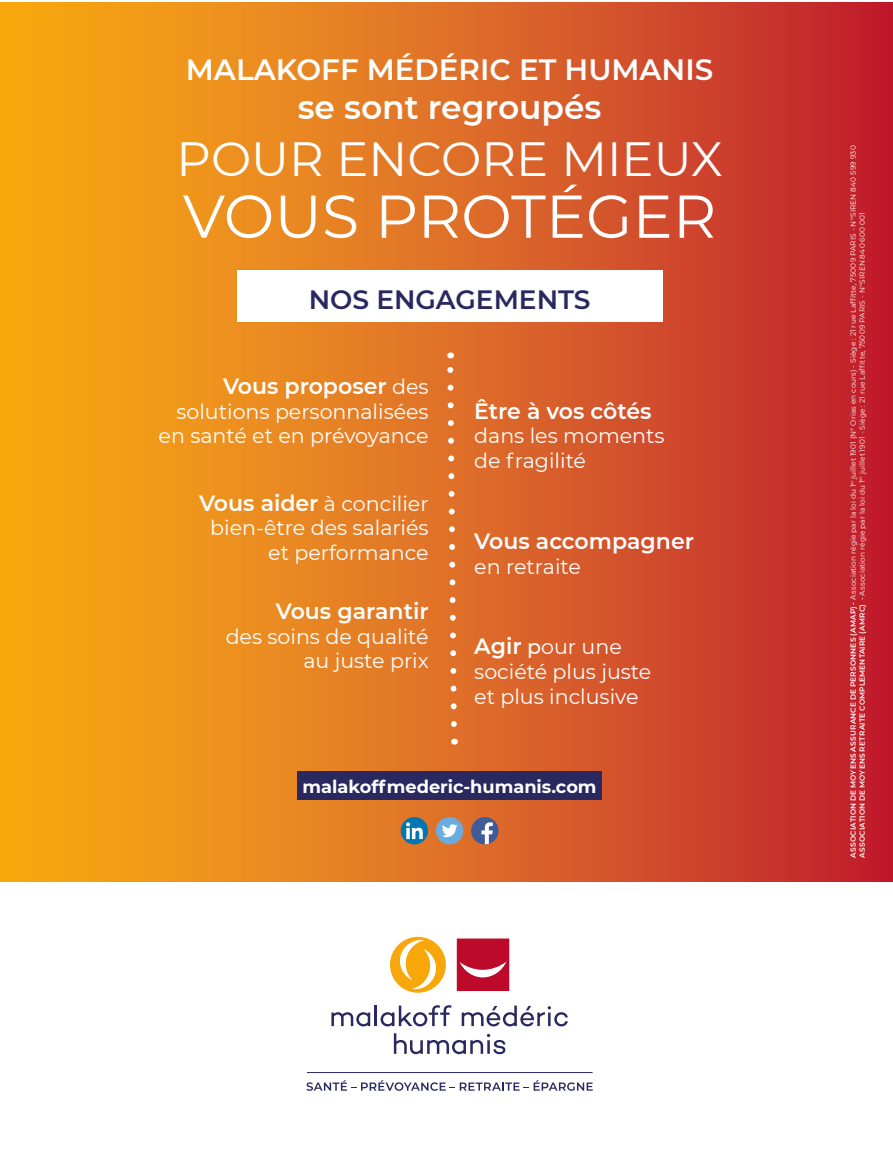
<style>
.page{position:relative;width:893px;height:1149px;background:#fff}
.page>*{position:absolute;margin:0;border:0;box-sizing:border-box;transform-origin:0 0}
.t1{font:60.3px "Montserrat";color:#fff}
.t2{font:48px "Montserrat";color:#fff}
.t3{font:600 32.85px "Montserrat";color:#fff}
.t4{font:600 29.4px "Montserrat";color:#fff}
.t5{font:600 26.4px "Montserrat";color:#292960}
.t6{font:600 22.05px "Montserrat";color:#fff}
.t7{font:20.55px/24.8px "Montserrat";color:#fff;text-align:right}
.t8{font:700 17.85px "Montserrat";color:#fff}
.t9{font:7.35px/8.9px "Montserrat";letter-spacing:.015em;color:#fff}
.s1{font-weight:400;font-size:20.55px}
.s2{font-weight:600;font-size:22.05px}
.s3{font-weight:500}
.s4{font-weight:600}
</style>
<div class="page">
<div style="left:0;top:2px;width:893px;height:879px;background:linear-gradient(to right,#fbb415,#c12333)"></div>
<svg style="left:390px;top:936px;width:56px;height:56px"></svg>
<svg style="left:457px;top:938px;width:52px;height:52px"></svg>
<svg style="left:394px;top:1033px;width:111px;height:20px"></svg>
<svg style="left:331px;top:1012px;width:39px;height:14px"></svg>
<hr style="left:375px;top:1005px;width:2px;height:20px;background:#292960">
<svg style="left:462px;top:1005px;width:106px;height:21px"></svg>
<svg style="left:381px;top:1005px;width:70px;height:21px"></svg>
<svg style="left:306px;top:1080px;width:287px;height:10px"></svg>
<hr style="left:307px;top:1071px;width:286px;height:1px;background:#292960">
<div style="left:297px;top:771px;width:305px;height:28px;background:#292960"></div>
<svg style="left:401px;top:816px;width:27px;height:28px"></svg>
<svg style="left:406px;top:822px;width:17px;height:16px"></svg>
<div style="left:436px;top:816px;width:27px;height:28px;background:#6bacdf;border-radius:50%"></div>
<svg style="left:442px;top:824px;width:16px;height:12px"></svg>
<div style="left:471px;top:816px;width:27px;height:28px;background:#405b99;border-radius:50%"></div>
<svg style="left:481px;top:822px;width:12px;height:22px"></svg>
<div style="left:237px;top:270px;width:425px;height:51px;background:#fff"></div>
<svg style="left:444px;top:352px;width:16px;height:377px"></svg>
<h3 class="t4" style="left:186px;top:48px;width:529px">MALAKOFF MÉDÉRIC ET HUMANIS</h3>
<h3 class="t3" style="left:298px;top:84px;width:305px">se sont regroupés</h3>
<h2 class="t2" style="left:177px;top:126px;width:548px">POUR ENCORE MIEUX</h2>
<h1 class="t1" style="left:183px;top:175px;width:535px">VOUS PROTÉGER</h1>
<h3 class="t5" style="left:309px;top:280px;width:283px">NOS ENGAGEMENTS</h3>
<h3 class="t6" style="left:223px;top:370px;width:207px">Vous proposer <span class="s1">des</span></h3>
<h3 class="t7" style="left:159px;top:398px;width:272px">solutions personnalisées en santé et en prévoyance</h3>
<h3 class="t7" style="left:199px;top:490px;width:231px"><span class="s2">Vous aider</span> à concilier bien-être des salariés et performance</h3>
<h3 class="t6" style="left:276px;top:595px;width:154px">Vous garantir</h3>
<h3 class="t7" style="left:226px;top:623px;width:204px">des soins de qualité au juste prix</h3>
<h3 class="t6" style="left:474px;top:395px;width:179px">Être à vos côtés</h3>
<h3 class="t7" style="left:474px;top:423px;width:192px;text-align:left">dans les moments de fragilité</h3>
<h3 class="t6" style="left:474px;top:525px;width:221px">Vous accompagner</h3>
<h3 class="t7" style="left:474px;top:553px;width:108px">en retraite</h3>
<h3 class="t7" style="left:474px;top:633px;width:179px;text-align:left"><span class="s2">Agir</span> <span class="s3">p</span>our une société plus juste et plus inclusive</h3>
<h3 class="t8" style="left:303px;top:773px;width:295px">malakoffmederic-humanis.com</h3>
<p class="t9" style="left:849px;top:857px;width:713px;rotate:-90deg"><span class="s4">ASSOCIATION DE MOYENS ASSURANCE DE PERSONNES (AMAP) -</span> Association régie par la loi du 1<sup>er</sup> juillet 1901 (N° Orias en cours) - Siège : 21 rue Laffitte, 75009 PARIS - N°SIREN 840 599 930<br><span class="s4">ASSOCIATION DE MOYENS RETRAITE COMPLEMENTAIRE (AMRC)</span> <span class="s3">-</span> Association régie par la loi du 1<sup>er</sup> juillet 1901 - Siège : 21 rue Laffitte, 75009 PARIS - N°SIREN 840 600 001</p>
</div>
